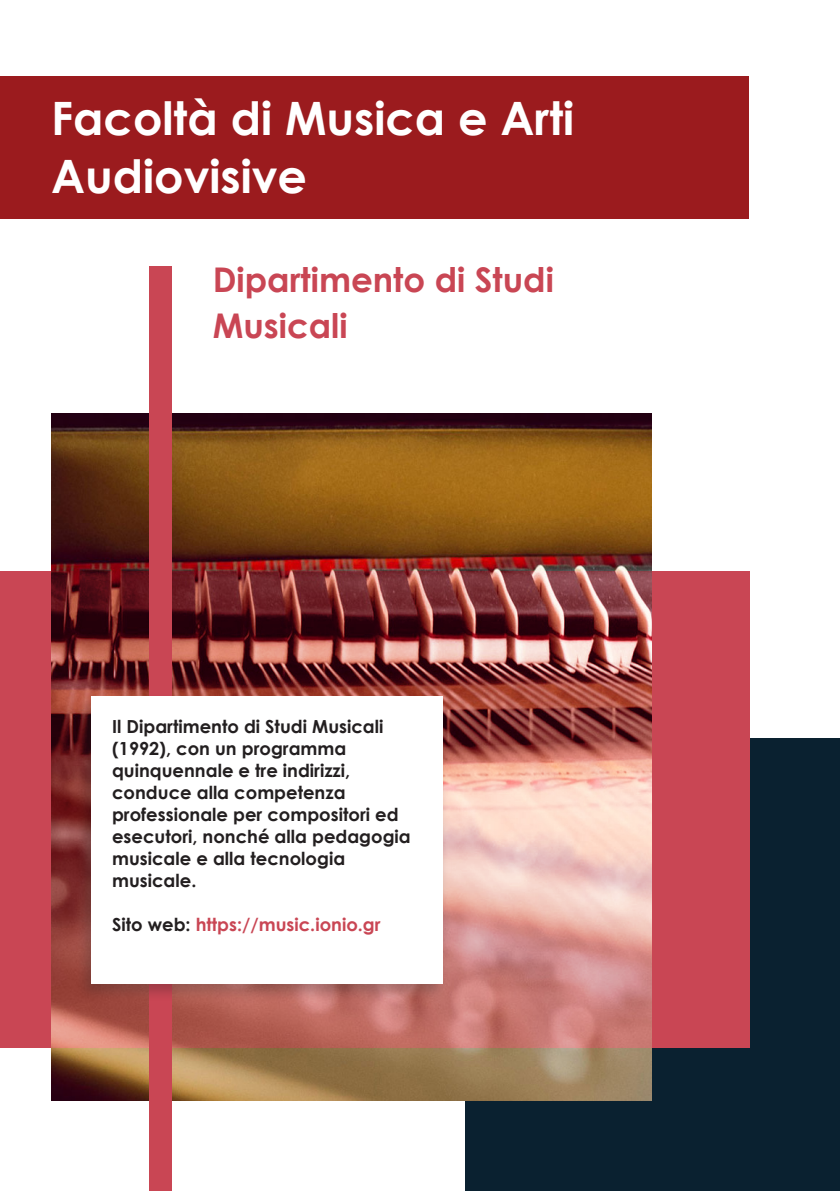
<style>
.page{position:relative;width:840px;height:1191px;background:#fff}
.page>*{position:absolute;margin:0;border:0;box-sizing:border-box;transform-origin:0 0}
.dpt_title{font:700 46px/58px "Century Gothic";color:#fff}
.dpt_title-2{font:700 34px/46px "Century Gothic";color:#c94654}
.t1{font:700 18px/22px "Century Gothic";color:#231f20}
.t2{font:700 18px "Century Gothic";color:#c94654}
.s1{color:#231f20}
</style>
<div class="page">
<div style="left:465px;top:738px;width:374px;height:453px;background:#0a2130"></div>
<div style="left:0;top:571px;width:748px;height:476px;background:#c94654"></div>
<img style="left:51px;top:413px;width:600px;height:687px">
<svg style="left:51px;top:571px;width:601px;height:476px;background:#ab6863"></svg>
<div style="left:149px;top:266px;width:22px;height:925px;background:#c94654"></div>
<div style="left:0;top:76px;width:747px;height:143px;background:#9b1b1e"></div>
<div style="left:75px;top:693px;width:374px;height:309px;background:#231f20;opacity:.26"></div>
<div style="left:91px;top:697px;width:351px;height:287px;background:#fff"></div>
<p class="dpt_title" style="left:51px;top:87px;width:524px">Facoltà di Musica e Arti<br>Audiovisive</p>
<p class="dpt_title-2" style="left:213px;top:255px;width:342px">Dipartimento di Studi<br>Musicali</p>
<p class="t1" style="left:112px;top:714px;width:300px">Il Dipartimento di Studi Musicali (1992), con un programma quinquennale e tre indirizzi, conduce alla competenza professionale per compositori ed esecutori, nonché alla pedagogia musicale e alla tecnologia musicale.</p>
<p class="t2" style="left:112px;top:911px;width:270px"><span class="s1">Sito web:</span> https://music.ionio.gr</p>
</div>
